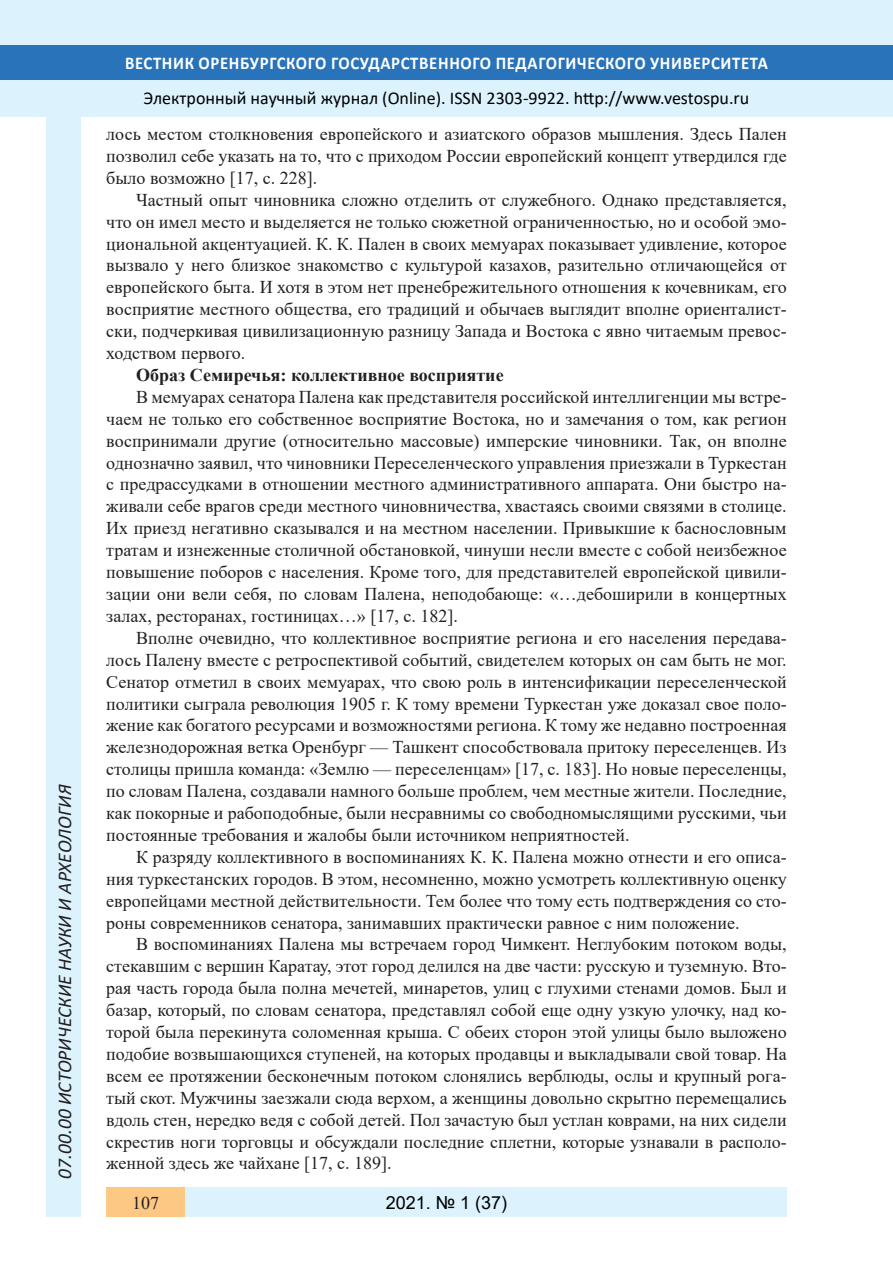
<style>
.page{position:relative;width:893px;height:1263px;background:#fff}
.page>*{position:absolute;margin:0;border:0;box-sizing:border-box;transform-origin:0 0}
.t1{font:italic 19.5px "Calibri";color:#231f20}
.Стиль2{font:18px/21.9px "Times New Roman";color:#231f20;text-align:justify}
.t2{font:18px "Calibri";color:#000}
.t3{font:700 18px "Calibri";letter-spacing:.04em;color:#fff;scale:.93 1}
.Стиль2-2{font:700 18px "Times New Roman";color:#231f20}
.t4{font:18px "Arial";color:#000}
.t5{font:700 18px "Book Antiqua";color:#000}
</style>
<div class="page">
<div style="left:0;top:0;width:893px;height:116px;background:#dcf2fc"></div>
<div style="left:0;top:45px;width:893px;height:34px;background:#2873ba"></div>
<div style="left:47px;top:116px;width:34px;height:1101px;background:#dcf2fc"></div>
<div style="left:106px;top:1188px;width:681px;height:29px;background:#dcf2fc"></div>
<div style="left:106px;top:1188px;width:79px;height:29px;background:#fdc784"></div>
<p class="t1" style="left:51px;top:1179px;width:395px;rotate:-90deg">07.00.00 ИСТОРИЧЕСКИЕ НАУКИ И АРХЕОЛОГИЯ</p>
<p class="t1" style="left:51px;top:1105px;width:206px;rotate:-90deg">БИОЛОГИЧЕСКИЕ НАУКИ</p>
<p class="t1" style="left:51px;top:1169px;width:11px;rotate:-90deg">3</p>
<p class="t3" style="left:125px;top:50px;width:693px">ВЕСТНИК ОРЕНБУРГСКОГО ГОСУДАРСТВЕННОГО ПЕДАГОГИЧЕСКОГО УНИВЕРСИТЕТА</p>
<p class="t2" style="left:144px;top:85px;width:607px">Электронный научный журнал (Online). ISSN 2303-9922. http://www.vestospu.ru</p>
<p class="t2" style="left:583px;top:85px;width:13px">t</p>
<p class="t2" style="left:583px;top:85px;width:13px">t</p>
<p class="Стиль2" style="left:106px;top:122px;width:682px">лось местом столкновения европейского и азиатского образов мышления. Здесь Пален позволил себе указать на то, что с приходом России европейский концепт утвердился где было возможно [17, с. 228].</p>
<p class="Стиль2" style="left:106px;top:188px;width:682px;text-indent:30px">Частный опыт чиновника сложно отделить от служебного. Однако представляется, что он имел место и выделяется не только сюжетной ограниченностью, но и особой эмо&shy;циональной акцентуацией. К. К. Пален в своих мемуарах показывает удивление, которое вызвало у него близкое знакомство с культурой казахов, разительно отличающейся от европейского быта. И хотя в этом нет пренебрежительного отношения к кочевникам, его восприятие местного общества, его традиций и обычаев выглядит вполне ориенталист&shy;ски, подчеркивая цивилизационную разницу Запада и Востока с явно читаемым превос&shy;ходством первого.</p>
<p class="Стиль2-2" style="left:136px;top:362px;width:369px">Образ Семиречья: коллективное восприятие</p>
<p class="Стиль2" style="left:106px;top:385px;width:682px;text-indent:30px">В мемуарах сенатора Палена как представителя российской интеллигенции мы встре&shy;чаем не только его собственное восприятие Востока, но и замечания о том, как регион воспринимали другие (относительно массовые) имперские чиновники. Так, он вполне однозначно заявил, что чиновники Переселенческого управления приезжали в Туркестан с предрассудками в отношении местного административного аппарата. Они быстро на&shy;живали себе врагов среди местного чиновничества, хвастаясь своими связями в столице.<br>Их приезд негативно сказывался и на местном населении. Привыкшие к баснословным тратам и изнеженные столичной обстановкой, чинуши несли вместе с собой неизбежное повышение поборов с населения. Кроме того, для представителей европейской цивили&shy;зации они вели себя, по словам Палена, неподобающе: «…дебоширили в концертных залах, ресторанах, гостиницах…» [17, с. 182].</p>
<p class="Стиль2" style="left:106px;top:626px;width:682px;text-indent:30px">Вполне очевидно, что коллективное восприятие региона и его населения передава&shy;лось Палену вместе с ретроспективой событий, свидетелем которых он сам быть не мог.<br>Сенатор отметил в своих мемуарах, что свою роль в интенсификации переселенческой политики сыграла революция 1905 г. К тому времени Туркестан уже доказал свое поло&shy;жение как богатого ресурсами и возможностями региона. К тому же недавно построенная железнодорожная ветка Оренбург — Ташкент способствовала притоку переселенцев. Из столицы пришла команда: «Землю — переселенцам» [17, с. 183]. Но новые переселенцы, по словам Палена, создавали намного больше проблем, чем местные жители. Последние, как покорные и рабоподобные, были несравнимы со свободномыслящими русскими, чьи постоянные требования и жалобы были источником неприятностей.</p>
<p class="Стиль2" style="left:106px;top:845px;width:682px;text-indent:30px">К разряду коллективного в воспоминаниях К. К. Палена можно отнести и его описа&shy;ния туркестанских городов. В этом, несомненно, можно усмотреть коллективную оценку европейцами местной действительности. Тем более что тому есть подтверждения со сто&shy;роны современников сенатора, занимавших практически равное с ним положение.</p>
<p class="Стиль2" style="left:106px;top:933px;width:682px;text-indent:30px">В воспоминаниях Палена мы встречаем город Чимкент. Неглубоким потоком воды, стекавшим с вершин Каратау, этот город делился на две части: русскую и туземную. Вто&shy;рая часть города была полна мечетей, минаретов, улиц с глухими стенами домов. Был и базар, который, по словам сенатора, представлял собой еще одну узкую улочку, над ко&shy;торой была перекинута соломенная крыша. С обеих сторон этой улицы было выложено подобие возвышающихся ступеней, на которых продавцы и выкладывали свой товар. На всем ее протяжении бесконечным потоком слонялись верблюды, ослы и крупный рога&shy;тый скот. Мужчины заезжали сюда верхом, а женщины довольно скрытно перемещались вдоль стен, нередко ведя с собой детей. Пол зачастую был устлан коврами, на них сидели скрестив ноги торговцы и обсуждали последние сплетни, которые узнавали в располо&shy;женной здесь же чайхане [17, с. 189].</p>
<p class="t5" style="left:390px;top:1190px;width:37px">2018</p>
<p class="t5" style="left:479px;top:1190px;width:25px">25)</p>
<p class="t4" style="left:386px;top:1190px;width:123px">2021. № 1 (37)</p>
<p class="Стиль2" style="left:132px;top:1191px;width:28px">107</p>
<p class="t5" style="left:460px;top:1190px;width:39px">2 6</p>
</div>
